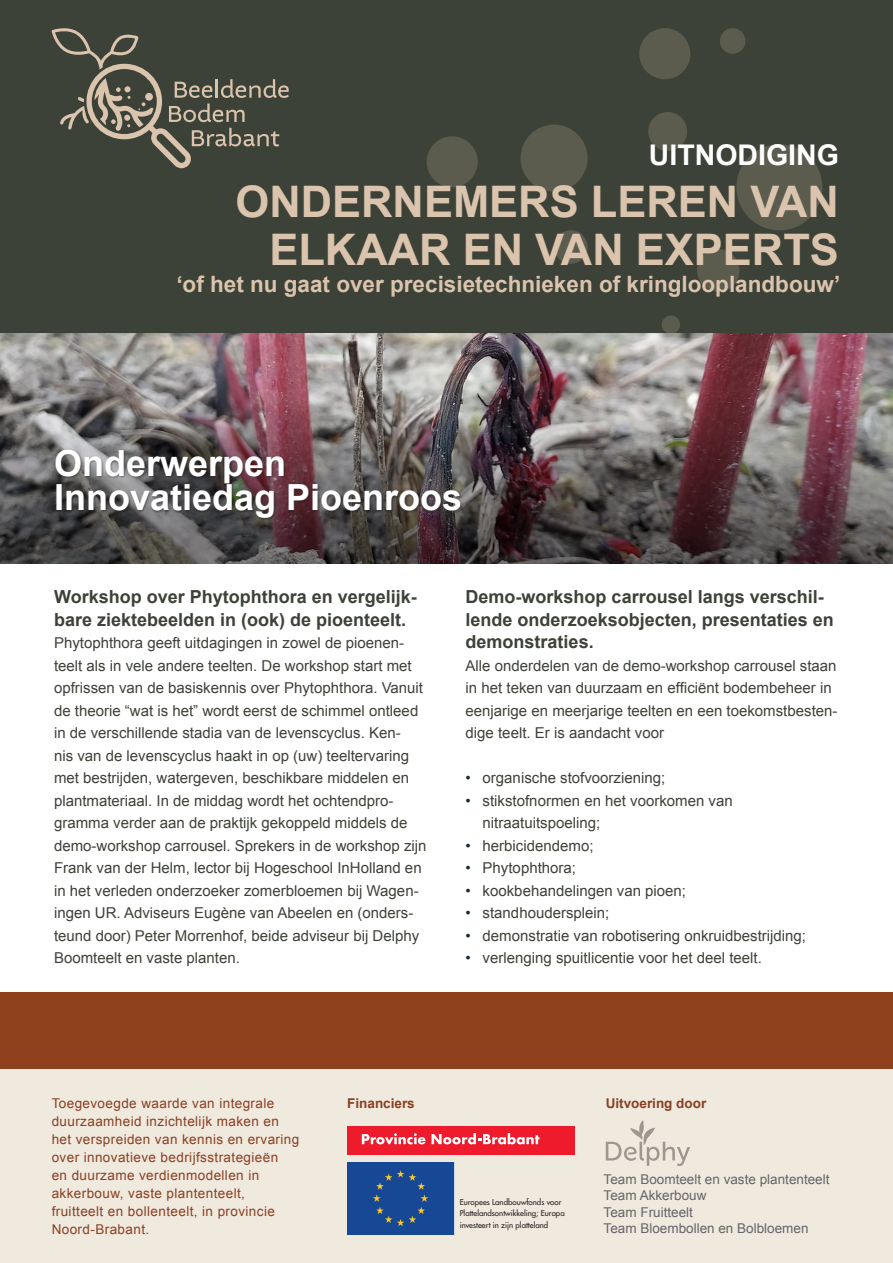
<style>
.page{position:relative;width:893px;height:1263px;background:#fff}
.page>*{position:absolute;margin:0;border:0;box-sizing:border-box;transform-origin:0 0}
.t1{font:700 43.5px/48px "Arial";color:#dbc4ad;text-align:right}
.bulleted{font:700 36px "Arial";color:#fff}
.t2{font:700 28.5px "Arial";color:#fff}
.t3{font:700 22.5px "Arial";color:#dbc4ad}
.Heading_2{font:700 18px/22.5px "Arial";color:#3d4238}
.bulleted-2{font:15px/22.5px "Arial";color:#3d4238}
.t4{font:13.5px/18px "Arial";letter-spacing:.03em;color:#894023}
.Heading_footer{font:13.5px "Arial";color:#656568}
.Heading_footer-2{font:700 13.5px "Arial";color:#894023}
.t5{font:500 7.95px/11.4px "Futura Std";color:#231f20}
.s1{color:#182932}
</style>
<div class="page">
<div style="left:0;top:1062px;width:893px;height:201px;background:#f0e9de"></div>
<div style="left:0;top:992px;width:893px;height:76px;background:#8f401c"></div>
<div style="left:347px;top:1126px;width:228px;height:28px;background:#ee1b2c"></div>
<svg style="left:362px;top:1133px;width:63px;height:11px"></svg>
<svg style="left:431px;top:1133px;width:108px;height:11px"></svg>
<div style="left:347px;top:1163px;width:107px;height:71px;background:#174895"></div>
<svg style="left:606px;top:1120px;width:84px;height:46px"></svg>
<div style="left:0;top:0;width:893px;height:334px;background:#3d4238"></div>
<div style="left:736px;top:144px;width:86px;height:86px;background:#5b5b4e;border-radius:50%"></div>
<div style="left:697px;top:249px;width:43px;height:43px;background:#5b5b4e;border-radius:50%"></div>
<div style="left:554px;top:230px;width:34px;height:34px;background:#5b5b4e;border-radius:50%"></div>
<div style="left:662px;top:315px;width:18px;height:19px;background:#5b5b4e;border-radius:50%"></div>
<div style="left:520px;top:125px;width:68px;height:67px;background:#5b5b4e;border-radius:50%"></div>
<div style="left:427px;top:136px;width:51px;height:51px;background:#5b5b4e;border-radius:50%"></div>
<div style="left:720px;top:28px;width:25px;height:26px;background:#5b5b4e;border-radius:50%"></div>
<div style="left:639px;top:28px;width:51px;height:51px;background:#5b5b4e;border-radius:50%"></div>
<div style="left:648px;top:112px;width:39px;height:39px;background:#5b5b4e;border-radius:50%"></div>
<svg style="left:52px;top:28px;width:237px;height:140px"></svg>
<img style="left:0;top:334px;width:893px;height:229px">
<div style="left:55px;top:449px;width:409px;height:72px;background:#231f20;opacity:.5"></div>
<p class="t2" style="left:649px;top:136px;width:192px">UITNODIGING</p>
<p class="t1" style="left:235px;top:180px;width:605px">ONDERNEMERS LEREN VAN<br>ELKAAR EN VAN EXPERTS</p>
<p class="t3" style="left:176px;top:270px;width:665px">‘of het nu gaat over precisietechnieken of kringlooplandbouw’</p>
<p class="bulleted" style="left:54px;top:439px;width:234px">Onderwerpen</p>
<p class="bulleted" style="left:54px;top:474px;width:410px">Innovatiedag Pioenroos</p>
<p class="Heading_2" style="left:54px;top:586px;width:364px">Workshop over Phytophthora en vergelijk&shy;bare ziektebeelden in (ook) de pioenteelt.</p>
<p class="bulleted-2" style="left:54px;top:632px;width:374px">Phytophthora geeft uitdagingen in zowel de pioenen&shy;teelt als in vele andere teelten. De workshop start met opfrissen van de basiskennis over Phytophthora. Vanuit de theorie “wat is het” wordt eerst de schimmel ontleed in de verschillende stadia van de levenscyclus. Ken-<br>nis van de levenscyclus haakt in op (uw) teeltervaring met bestrijden, watergeven, beschikbare middelen en plantmateriaal. In de middag wordt het ochtendpro&shy;gramma verder aan de praktijk gekoppeld middels de demo-workshop carrousel. Sprekers in de workshop zijn Frank van der Helm, lector bij Hogeschool InHolland en in het verleden onderzoeker zomerbloemen bij Wagen&shy;ingen UR. Adviseurs Eugène van Abeelen en (onders&shy;teund door) Peter Morrenhof, beide adviseur bij Delphy Boomteelt en vaste planten.</p>
<p class="Heading_2" style="left:466px;top:586px;width:370px">Demo-workshop carrousel langs verschil&shy;lende onderzoeksobjecten, presentaties en demonstraties.</p>
<p class="bulleted-2" style="left:466px;top:654px;width:373px">Alle onderdelen van de demo-workshop carrousel staan in het teken van duurzaam en efficiënt bodembeheer in eenjarige en meerjarige teelten en een toekomstbesten&shy;dige teelt. Er is aandacht voor</p>
<p class="bulleted-2" style="left:466px;top:767px;width:201px"><span class="s1">•</span> organische stofvoorziening;</p>
<p class="bulleted-2" style="left:483px;top:789px;width:252px;text-indent:-17px"><span class="s1">•</span> stikstofnormen en het voorkomen van nitraatuitspoeling;</p>
<p class="bulleted-2" style="left:466px;top:834px;width:129px"><span class="s1">•</span> herbicidendemo;</p>
<p class="bulleted-2" style="left:466px;top:857px;width:112px"><span class="s1">•</span> Phytophthora;</p>
<p class="bulleted-2" style="left:466px;top:879px;width:222px"><span class="s1">•</span> kookbehandelingen van pioen;</p>
<p class="bulleted-2" style="left:466px;top:902px;width:145px"><span class="s1">•</span> standhoudersplein;</p>
<p class="bulleted-2" style="left:466px;top:924px;width:342px"><span class="s1">•</span> demonstratie van robotisering onkruidbestrijding;</p>
<p class="bulleted-2" style="left:466px;top:947px;width:298px"><span class="s1">•</span> verlenging spuitlicentie voor het deel teelt.</p>
<p class="t4" style="left:52px;top:1095px;width:249px">Toegevoegde waarde van integrale duurzaamheid inzichtelijk maken en het verspreiden van kennis en ervaring over innovatieve bedrijfsstrategieën<br>en duurzame verdienmodellen in akkerbouw, vaste plantenteelt, fruitteelt en bollenteelt, in provincie Noord-Brabant.</p>
<p class="Heading_footer-2" style="left:347px;top:1095px;width:69px">Financiers</p>
<p class="Heading_footer-2" style="left:606px;top:1095px;width:102px">Uitvoering door</p>
<p class="t5" style="left:460px;top:1196px;width:107px">Europees Landbouwfonds voor<br>Plattelandsontwikkeling; Europa investeert in zijn platteland</p>
<p class="Heading_footer" style="left:604px;top:1170px;width:227px">Team Boomteelt en vaste plantenteelt</p>
<p class="Heading_footer" style="left:604px;top:1187px;width:104px">Team Akkerbouw</p>
<p class="Heading_footer" style="left:604px;top:1203px;width:91px">Team Fruitteelt</p>
<p class="Heading_footer" style="left:604px;top:1219px;width:206px">Team Bloembollen en Bolbloemen</p>
</div>
